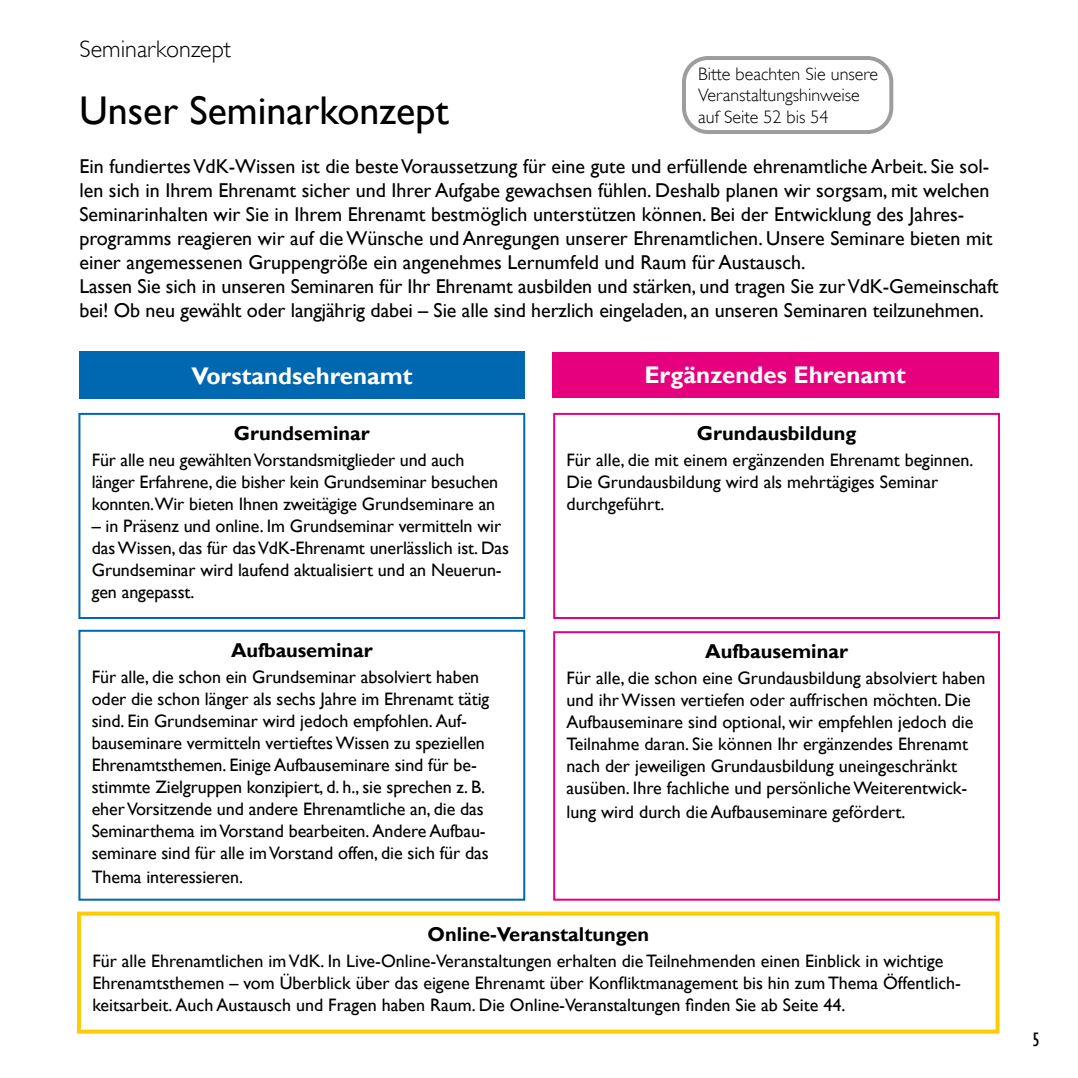
<style>
.page{position:relative;width:1078px;height:1078px;background:#fff}
.page>*{position:absolute;margin:0;border:0;box-sizing:border-box;transform-origin:0 0}
.Rubrik{font:40px "Gill Alt One";color:#000}
.Fließtext_fett{font:700 24px "Gill Alt One";color:#fff}
.Rubrik-2{font:300 24px "Gill Alt One";color:#000}
.Fließtext{font:20px/24px "Gill Alt One";color:#000}
.Fließtext-2{font:700 20px "Gill Alt One";color:#000}
.t1{font:condensed 20px "Gill Sans";color:#000}
.Fließtext-3{font:18px/22px "Gill Alt One";letter-spacing:-.005em;color:#000}
.t2{font:300 18px/21.6px "Gill Alt One";color:#000}
</style>
<div class="page">
<div style="left:79px;top:351px;width:445px;height:48px;background:#0067b1"></div>
<div style="left:551px;top:351px;width:447px;height:46px;background:#e6007d"></div>
<div style="left:78px;top:413px;width:447px;height:206px;border:2px solid #0067b1"></div>
<div style="left:78px;top:629px;width:447px;height:271px;border:2px solid #0067b1"></div>
<div style="left:553px;top:413px;width:446px;height:206px;border:2px solid #e6007d"></div>
<div style="left:553px;top:631px;width:446px;height:269px;border:2px solid #e6007d"></div>
<div style="left:77px;top:911px;width:922px;height:122px;border:4px solid #fecb04"></div>
<div style="left:681px;top:56px;width:212px;height:78px;border:4px solid #9d9d9c;border-radius:24px"></div>
<p class="Rubrik-2" style="left:79px;top:35px;width:153px">Seminarkonzept</p>
<p class="t2" style="left:698px;top:63px;width:181px">Bitte beachten Sie unsere<br>Veranstaltungshinweise auf Seite 52 bis 54</p>
<p class="Rubrik" style="left:79px;top:87px;width:371px">Unser Seminarkonzept</p>
<p class="Fließtext" style="left:79px;top:154px;width:914px">Ein fundiertes VdK-Wissen ist die beste Voraussetzung für eine gute und erfüllende ehrenamtliche Arbeit. Sie sol&shy;len sich in Ihrem Ehrenamt sicher und Ihrer Aufgabe gewachsen fühlen. Deshalb planen wir sorgsam, mit welchen Seminarinhalten wir Sie in Ihrem Ehrenamt bestmöglich unterstützen können. Bei der Entwicklung des Jahres&shy;programms reagieren wir auf die Wünsche und Anregungen unserer Ehrenamtlichen. Unsere Seminare bieten mit einer angemessenen Gruppengröße ein angenehmes Lernumfeld und Raum für Austausch.</p>
<p class="Fließtext" style="left:79px;top:274px;width:920px">Lassen Sie sich in unseren Seminaren für Ihr Ehrenamt ausbilden und stärken, und tragen Sie zur VdK-Gemeinschaft bei! Ob neu gewählt oder langjährig dabei – Sie alle sind herzlich eingeladen, an unseren Seminaren teilzunehmen.</p>
<p class="Fließtext_fett" style="left:191px;top:361px;width:223px">Vorstandsehrenamt</p>
<p class="Fließtext_fett" style="left:644px;top:361px;width:263px">Ergänzendes Ehrenamt</p>
<p class="Fließtext-2" style="left:234px;top:421px;width:137px">Grundseminar</p>
<p class="Fließtext-3" style="left:92px;top:449px;width:408px">Für alle neu gewählten Vorstandsmitglieder und auch länger Erfahrene, die bisher kein Grundseminar besuchen konnten.Wir bieten Ihnen zweitägige Grundseminare an</p>
<p class="Fließtext-3" style="left:92px;top:515px;width:419px">– in Präsenz und online. Im Grundseminar vermitteln wir das Wissen, das für das VdK-Ehrenamt unerlässlich ist. Das Grundseminar wird laufend aktualisiert und an Neuerun&shy;gen angepasst.</p>
<p class="Fließtext-2" style="left:696px;top:421px;width:161px">Grundausbildung</p>
<p class="Fließtext-3" style="left:566px;top:449px;width:408px">Für alle, die mit einem ergänzenden Ehrenamt beginnen.<br>Die Grundausbildung wird als mehrtägiges Seminar durchgeführt.</p>
<p class="Fließtext-2" style="left:231px;top:638px;width:143px">Aufbauseminar</p>
<p class="Fließtext-3" style="left:92px;top:665px;width:399px">Für alle, die schon ein Grundseminar absolviert haben oder die schon länger als sechs Jahre im Ehrenamt tätig sind. Ein Grundseminar wird jedoch empfohlen. Auf&shy;bauseminare vermitteln vertieftes Wissen zu speziellen Ehrenamtsthemen. Einige Aufbauseminare sind für be&shy;stimmte Zielgruppen konzipiert, d. h., sie sprechen z. B. eher Vorsitzende und andere Ehrenamtliche an, die das Seminarthema im Vorstand bearbeiten. Andere Aufbau&shy;seminare sind für alle im Vorstand offen, die sich für das</p>
<p class="Fließtext-3" style="left:92px;top:865px;width:153px">Thema interessieren.</p>
<p class="Fließtext-2" style="left:705px;top:640px;width:144px">Aufbauseminar</p>
<p class="Fließtext-3" style="left:566px;top:667px;width:420px">Für alle, die schon eine Grundausbildung absolviert haben und ihr Wissen vertiefen oder auffrischen möchten. Die Aufbauseminare sind optional, wir empfehlen jedoch die Teilnahme daran. Sie können Ihr ergänzendes Ehrenamt nach der jeweiligen Grundausbildung uneingeschränkt ausüben. Ihre fachliche und persönliche Weiterentwick-</p>
<p class="Fließtext-3" style="left:566px;top:801px;width:340px">lung wird durch die Aufbauseminare gefördert.</p>
<p class="Fließtext-2" style="left:427px;top:922px;width:223px">Online-Veranstaltungen</p>
<p class="Fließtext-3" style="left:92px;top:949px;width:870px">Für alle Ehrenamtlichen im VdK. In Live-Online-Veranstaltungen erhalten die Teilnehmenden einen Einblick in wichtige<br>Ehrenamtsthemen – vom Überblick über das eigene Ehrenamt über Konfliktmanagement bis hin zum Thema Öffentlich&shy;keitsarbeit. Auch Austausch und Fragen haben Raum. Die Online-Veranstaltungen finden Sie ab Seite 44.</p>
<p class="t1" style="left:1032px;top:1027px;width:9px">5</p>
</div>
